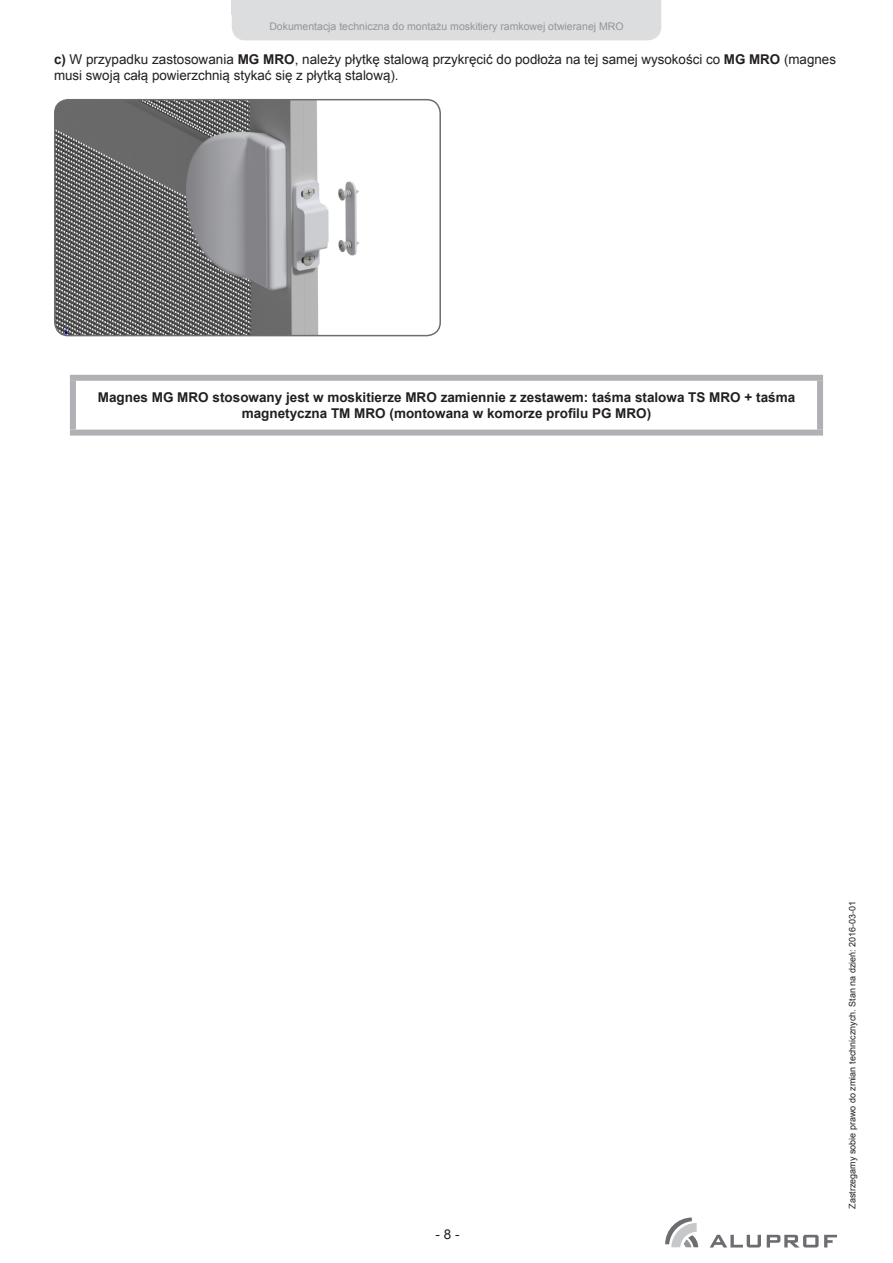
<style>
.page{position:relative;width:893px;height:1263px;background:#fff}
.page>*{position:absolute;margin:0;border:0;box-sizing:border-box;transform-origin:0 0}
.t1{font:13.5px/16.2px "Arial";color:#231f20}
.t2{font:700 13.5px/16.2px "Arial";color:#231f20;text-align:center}
.t3{font:10.5px "Arial";color:#939598}
.t4{font:9px "Arial";color:#231f20}
.s1{font-weight:700}
</style>
<div class="page">
<svg style="left:665px;top:1217px;width:33px;height:30px"></svg>
<svg style="left:710px;top:1235px;width:51px;height:12px"></svg>
<svg style="left:767px;top:1235px;width:70px;height:12px"></svg>
<div style="left:232px;top:0;width:429px;height:40px;background:#dcdddf"></div>
<img style="left:55px;top:100px;width:385px;height:236px">
<div style="left:54px;top:99px;width:387px;height:237px;border:2px solid #6c6d70;border-radius:14px"></div>
<div style="left:70px;top:375px;width:753px;height:6px;background:#b0b1b5"></div>
<div style="left:70px;top:381px;width:6px;height:49px;background:#b0b1b5"></div>
<div style="left:817px;top:381px;width:6px;height:49px;background:#b0b1b5"></div>
<div style="left:70px;top:430px;width:753px;height:6px;background:#b0b1b5"></div>
<hr style="left:892px;top:0;width:1px;height:1263px;background:#a8a9ad">
<p class="t3" style="left:269px;top:19px;width:356px">Dokumentacja techniczna do montażu moskitiery ramkowej otwieranej MRO</p>
<p class="t1" style="left:54px;top:51px;width:783px"><span class="s1">c)</span> W przypadku zastosowania <span class="s1">MG MRO</span>, należy płytkę stalową przykręcić do podłoża na tej samej wysokości co <span class="s1">MG MRO</span> (magnes musi swoją całą powierzchnią stykać się z płytką stalową).</p>
<p class="t2" style="left:98px;top:389px;width:699px">Magnes MG MRO stosowany jest w moskitierze MRO zamiennie z zestawem: taśma stalowa TS MRO + taśma magnetyczna TM MRO (montowana w komorze profilu PG MRO)</p>
<p class="t1" style="left:436px;top:1226px;width:26px">- 8 -</p>
<p class="t4" style="left:846px;top:1208px;width:309px;rotate:-90deg">Zastrzegamy sobie prawo do zmian technicznych. Stan na dzień: 2016-03-01</p>
</div>
